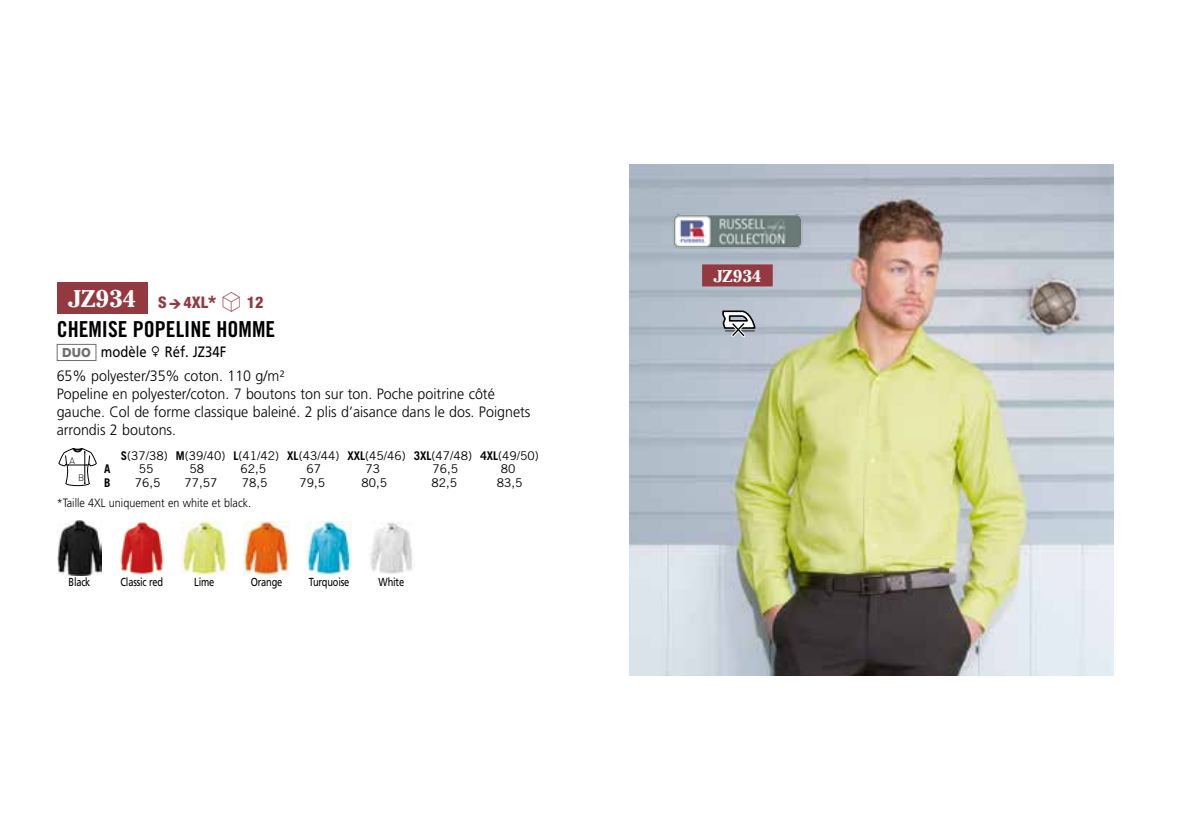
<style>
.page{position:relative;width:1191px;height:840px;background:#fff}
.page>*{position:absolute;margin:0;border:0;box-sizing:border-box;transform-origin:0 0}
.t1{font:700 24px "Cheltenham LT";color:#fff}
.t2{font:22px "Trade Gothic LT Bold Cond Twenty";color:#000}
.t3{font:700 17px "Cheltenham LT";color:#fff}
.t4{font:800 condensed 16px "Helvetica Neue LT";color:#953941}
.t5{font:300 15px/18px "Frutiger LT";color:#000;scale:.95 1}
.t6{font:12px "Trade Gothic LT";color:#000}
.t7{font:300 12px "Frutiger LT";color:#000;scale:.9 1}
.t8{font:700 12px "Trade Gothic LT";color:#000;scale:.95 1}
.t9{font:11.6px "Frutiger LT";letter-spacing:-.02em;color:#000;scale:.8 1}
.t10{font:300 9.2px "DIN";color:#000}
.s1{font-family:"Helvetica Neue LT";font-weight:800;font-size:12.6px;color:#706f6f}
.s2{font-weight:400}
.s3{font-family:"Communications P06";font-weight:400;font-stretch:normal}
.s4{font-size:20px}
.s5{font-family:"Linotype Shapeshifter";font-weight:400;font-stretch:normal;font-size:26px}
.s6{font-weight:700}
</style>
<div class="page">
<img style="left:629px;top:165px;width:484px;height:509px">
<div style="left:57px;top:282px;width:90px;height:31px;background:#953941"></div>
<div style="left:57px;top:344px;width:39px;height:17px;border:1px solid #706f6f"></div>
<svg style="left:59px;top:448px;width:38px;height:37px"></svg>
<div style="left:702px;top:264px;width:70px;height:22px;background:#953941"></div>
<svg style="left:721px;top:309px;width:35px;height:30px"></svg>
<img style="left:57px;top:520px;width:45px;height:55px">
<img style="left:120px;top:522px;width:45px;height:52px">
<img style="left:181px;top:521px;width:46px;height:53px">
<img style="left:244px;top:521px;width:45px;height:53px">
<img style="left:306px;top:521px;width:46px;height:53px">
<img style="left:370px;top:521px;width:43px;height:53px">
<img style="left:665px;top:206px;width:144px;height:49px">
<h1 class="t1" style="left:68px;top:284px;width:69px">JZ934</h1>
<h2 class="t2" style="left:57px;top:316px;width:220px">CHEMISE POPELINE HOMME</h2>
<p class="t5" style="left:57px;top:340px;width:241px;line-height:23.6px;text-indent:6px"><span class="s1">DUO</span> <span class="s2">modèle</span> ♀ <span class="s2">Réf. JZ34F<br></span>65% polyester/35% coton. 110 g/m²</p>
<p class="t5" style="left:57px;top:385px;width:500px">Popeline en polyester/coton. 7 boutons ton sur ton. Poche poitrine côté gauche. Col de forme classique baleiné. 2 plis d’aisance dans le dos. Poignets arrondis 2 boutons.</p>
<p class="t10" style="left:70px;top:455px;width:7px">A</p>
<p class="t10" style="left:78px;top:472px;width:8px">B</p>
<p class="t4" style="left:158px;top:292px;width:107px">S<span class="s3">a</span>4XL<span class="s4">*</span> <span class="s5">S</span> 12</p>
<p class="t6" style="left:121px;top:448px;width:419px"><span class="s6">S</span>(37/38) <span class="s6">M</span>(39/40) <span class="s6">L</span>(41/42) <span class="s6">XL</span>(43/44) <span class="s6">XXL</span>(45/46) <span class="s6">3XL</span>(47/48) <span class="s6">4XL</span>(49/50)</p>
<p class="t8" style="left:104px;top:461px;width:8px">A</p>
<p class="t6" style="left:139px;top:461px;width:16px">55</p>
<p class="t6" style="left:190px;top:461px;width:16px">58</p>
<p class="t6" style="left:240px;top:461px;width:27px">62,5</p>
<p class="t6" style="left:306px;top:461px;width:16px">67</p>
<p class="t6" style="left:365px;top:461px;width:16px">73</p>
<p class="t6" style="left:432px;top:461px;width:27px">76,5</p>
<p class="t6" style="left:501px;top:461px;width:16px">80</p>
<p class="t8" style="left:104px;top:475px;width:8px">B</p>
<p class="t6" style="left:135px;top:475px;width:27px">76,5</p>
<p class="t6" style="left:184px;top:475px;width:34px">77,57</p>
<p class="t6" style="left:242px;top:475px;width:27px">78,5</p>
<p class="t6" style="left:299px;top:475px;width:27px">79,5</p>
<p class="t6" style="left:361px;top:475px;width:27px">80,5</p>
<p class="t6" style="left:431px;top:475px;width:27px">82,5</p>
<p class="t6" style="left:497px;top:475px;width:27px">83,5</p>
<p class="t7" style="left:57px;top:495px;width:218px">*Taille 4XL uniquement en white et black.</p>
<p class="t9" style="left:68px;top:574px;width:29px">Black</p>
<p class="t9" style="left:120px;top:574px;width:55px">Classic red</p>
<p class="t9" style="left:194px;top:574px;width:27px">Lime</p>
<p class="t9" style="left:251px;top:574px;width:41px">Orange</p>
<p class="t9" style="left:309px;top:574px;width:52px">Turquoise</p>
<p class="t9" style="left:378px;top:574px;width:33px">White</p>
<p class="t3" style="left:713px;top:266px;width:49px">JZ934</p>
</div>
